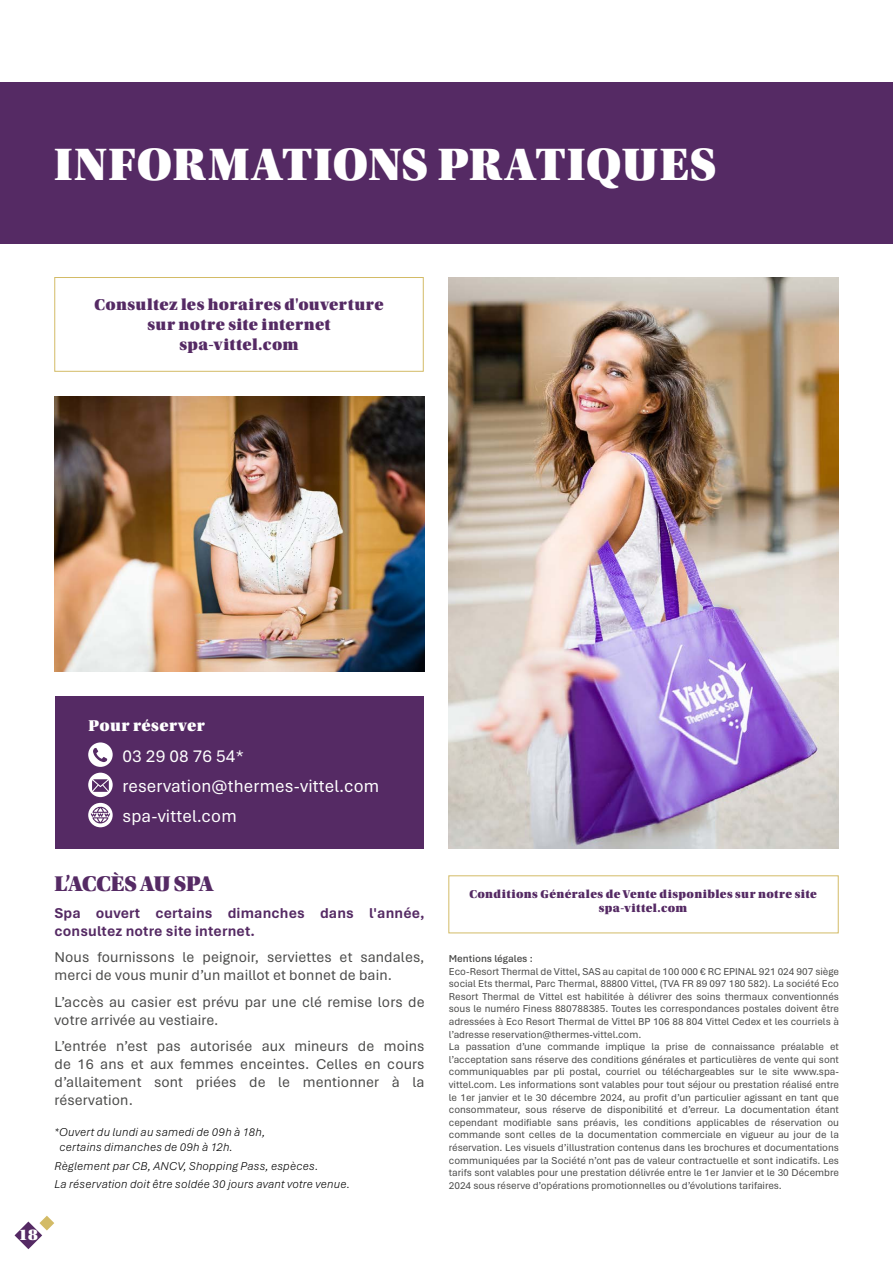
<style>
.page{position:relative;width:893px;height:1263px;background:#fff}
.page>*{position:absolute;margin:0;border:0;box-sizing:border-box;transform-origin:0 0}
.t1{font:48px "Utopia Std Black Headline";letter-spacing:.035em;color:#fff}
.t2{font:22.5px "Utopia Std Black Headline";letter-spacing:-.005em;color:#552a64}
.t3{font:18px/30.2px "Aptos";letter-spacing:.01em;color:#fff}
.t4{font:16.5px/19.8px "Utopia Std Black Headline";letter-spacing:.03em;color:#552a64;text-align:center}
.t5{font:16.5px "Utopia Std Black Headline";letter-spacing:.025em;color:#fff}
.t6{font:15px/18px "Aptos";letter-spacing:.01em;color:#4a4a49}
.t7{font:700 15px/18px "Aptos";letter-spacing:.01em;color:#552a64}
.t8{font:italic 300 12px/14.4px "Aptos";letter-spacing:.015em;color:#000}
.t9{font:12px/14.4px "Utopia Std Black Headline";letter-spacing:.035em;color:#552a64;text-align:center}
.t10{font:10.5px/12.6px "Aptos";color:#4a4a49}
.t11{font:600 10.5px "Aptos";color:#4a4a49}
</style>
<div class="page">
<img style="left:449px;top:277px;width:390px;height:572px">
<img style="left:54px;top:396px;width:370px;height:275px">
<div style="left:448px;top:875px;width:391px;height:58px;border:1px solid #d3bb66"></div>
<div style="left:0;top:82px;width:893px;height:161px;background:#552a64"></div>
<div style="left:55px;top:696px;width:368px;height:153px;background:#552a64"></div>
<div style="left:88px;top:742px;width:25px;height:25px;background:#fff;border-radius:50%"></div>
<div style="left:88px;top:773px;width:25px;height:24px;background:#fff;border-radius:50%"></div>
<svg style="left:88px;top:803px;width:25px;height:24px"></svg>
<svg style="left:93px;top:748px;width:14px;height:14px"></svg>
<svg style="left:92px;top:779px;width:17px;height:13px"></svg>
<svg style="left:91px;top:806px;width:19px;height:17px"></svg>
<div style="left:54px;top:277px;width:370px;height:95px;border:1px solid #d3bb66"></div>
<svg style="left:15px;top:1216px;width:39px;height:33px"></svg>
<h1 class="t1" style="left:54px;top:139px;width:663px">INFORMATIONS PRATIQUES</h1>
<h3 class="t4" style="left:95px;top:295px;width:290px">Consultez les horaires d'ouverture sur notre site internet spa-vittel.com</h3>
<h3 class="t5" style="left:88px;top:717px;width:118px">Pour réserver</h3>
<h3 class="t3" style="left:123px;top:740px;width:258px">03 29 08 76 54* reservation@thermes-vittel.com spa-vittel.com</h3>
<h3 class="t5" style="left:18px;top:1226px;width:21px">18</h3>
<h2 class="t2" style="left:54px;top:872px;width:160px">L’ACCÈS AU SPA</h2>
<h3 class="t7" style="left:54px;top:903px;width:372px">Spa ouvert certains dimanches dans l'année, consultez notre site internet.</h3>
<h3 class="t6" style="left:54px;top:948px;width:371px">Nous fournissons le peignoir, serviettes et sandales, merci de vous munir d’un maillot et bonnet de bain.</h3>
<h3 class="t6" style="left:54px;top:992px;width:372px">L’accès au casier est prévu par une clé remise lors de votre arrivée au vestiaire.</h3>
<h3 class="t6" style="left:54px;top:1037px;width:372px;text-align:justify">L’entrée n’est pas autorisée aux mineurs de moins de 16 ans et aux femmes enceintes. Celles en cours d’allaitement sont priées de le mentionner à la réservation.</h3>
<p class="t8" style="left:59px;top:1125px;width:207px;text-indent:-5px">*Ouvert du lundi au samedi de 09h à 18h, certains dimanches de 09h à 12h.</p>
<p class="t8" style="left:54px;top:1156px;width:297px;line-height:18.6px">Règlement par CB, ANCV, Shopping Pass, espèces.<br>La réservation doit être soldée 30 jours avant votre venue.</p>
<p class="t9" style="left:469px;top:887px;width:349px">Conditions Générales de Vente disponibles sur notre site spa-vittel.com</p>
<p class="t11" style="left:449px;top:951px;width:85px">Mentions légales :</p>
<p class="t10" style="left:449px;top:964px;width:392px">Eco-Resort Thermal de Vittel, SAS au capital de 100 000 € RC EPINAL 921 024 907 siège social Ets thermal, Parc Thermal, 88800 Vittel, (TVA FR 89 097 180 582). La société Eco Resort Thermal de Vittel est habilitée à délivrer des soins thermaux conventionnés sous le numéro Finess 880788385. Toutes les correspondances postales doivent être adressées à Eco Resort Thermal de Vittel BP 106 88 804 Vittel Cedex et les courriels à l’adresse reservation@thermes-vittel.com.<br>La passation d’une commande implique la prise de connaissance préalable et l’acceptation sans réserve des conditions générales et particulières de vente qui sont communiquables par pli postal, courriel ou téléchargeables sur le site www.spa&shy;vittel.com. Les informations sont valables pour tout séjour ou prestation réalisé entre le 1er janvier et le 30 décembre 2024, au profit d’un particulier agissant en tant que consommateur, sous réserve de disponibilité et d’erreur. La documentation étant cependant modifiable sans préavis, les conditions applicables de réservation ou commande sont celles de la documentation commerciale en vigueur au jour de la réservation. Les visuels d’illustration contenus dans les brochures et documentations communiquées par la Société n’ont pas de valeur contractuelle et sont indicatifs. Les tarifs sont valables pour une prestation délivrée entre le 1er Janvier et le 30 Décembre 2024 sous réserve d’opérations promotionnelles ou d’évolutions tarifaires.</p>
</div>
